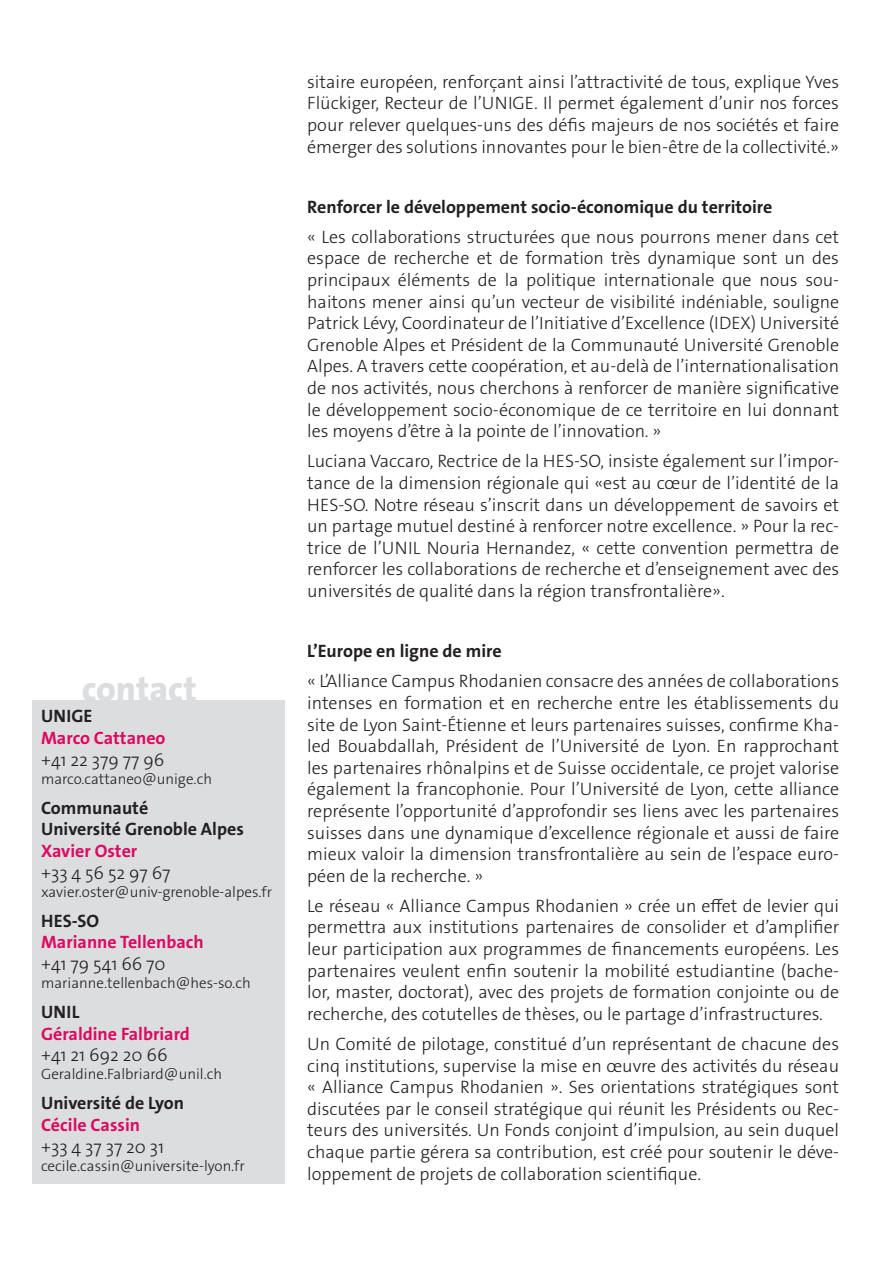
<style>
.page{position:relative;width:893px;height:1263px;background:#fff}
.page>*{position:absolute;margin:0;border:0;box-sizing:border-box;transform-origin:0 0}
._4__texte_courant{font:800 35.7px "The Sans Os F";color:#dcdddf}
._4__texte_courant-2{font:300 18px/21.6px "The Sans Os F";color:#231f20;text-align:justify}
._4__texte_courant-3{font:700 18px/21.6px "The Sans Os F";color:#231f20}
._4__texte_courant-4{font:700 18px/21.6px "The Sans Os F";color:#db0a62}
._4__texte_courant-5{font:300 15px "The Sans Os F";color:#231f20}
.s1{color:#231f20}
.s2{font-weight:300;color:#231f20}
.s3{color:#db0a62}
.s4{font-weight:300}
</style>
<div class="page">
<div style="left:33px;top:701px;width:252px;height:483px;background:#dcdddf"></div>
<p class="_4__texte_courant" style="left:82px;top:666px;width:116px">contact</p>
<p class="_4__texte_courant-4" style="left:41px;top:706px;width:126px"><span class="s1">UNIGE<br></span>Marco Cattaneo <span class="s2">+41 22 379 77 96</span></p>
<p class="_4__texte_courant-5" style="left:41px;top:769px;width:172px">marco.cattaneo@unige.ch</p>
<p class="_4__texte_courant-3" style="left:41px;top:797px;width:204px">Communauté<br>Université Grenoble Alpes<br><span class="s3">Xavier Oster<br></span><span class="s4">+33 4 56 52 97 67</span></p>
<p class="_4__texte_courant-5" style="left:41px;top:882px;width:232px">xavier.oster@univ-grenoble-alpes.fr</p>
<p class="_4__texte_courant-4" style="left:41px;top:910px;width:164px"><span class="s1">HES-SO<br></span>Marianne Tellenbach <span class="s2">+41 79 541 66 70</span></p>
<p class="_4__texte_courant-5" style="left:41px;top:973px;width:211px">marianne.tellenbach@hes-so.ch</p>
<p class="_4__texte_courant-4" style="left:41px;top:1001px;width:150px"><span class="s1">UNIL<br></span>Géraldine Falbriard <span class="s2">+41 21 692 20 66</span></p>
<p class="_4__texte_courant-5" style="left:41px;top:1064px;width:183px">Geraldine.Falbriard@unil.ch</p>
<p class="_4__texte_courant-3" style="left:41px;top:1092px;width:144px">Université de Lyon<br><span class="s3">Cécile Cassin<br></span><span class="s4">+33 4 37 37 20 31</span></p>
<p class="_4__texte_courant-5" style="left:41px;top:1156px;width:205px">cecile.cassin@universite-lyon.fr</p>
<p class="_4__texte_courant-2" style="left:307px;top:71px;width:533px">sitaire européen, renforçant ainsi l’attractivité de tous, explique Yves Flückiger, Recteur de l’UNIGE. Il permet également d’unir nos forces pour relever quelques-uns des défis majeurs de nos sociétés et faire émerger des solutions innovantes pour le bien-être de la collectivité.»</p>
<p class="_4__texte_courant-3" style="left:307px;top:196px;width:467px">Renforcer le développement socio-économique du territoire</p>
<p class="_4__texte_courant-2" style="left:307px;top:226px;width:533px">« Les collaborations structurées que nous pourrons mener dans cet espace de recherche et de formation très dynamique sont un des principaux éléments de la politique internationale que nous sou&shy;haitons mener ainsi qu’un vecteur de visibilité indéniable, souligne Patrick Lévy, Coordinateur de l’Initiative d’Excellence (IDEX) Université Grenoble Alpes et Président de la Communauté Université Grenoble Alpes. A travers cette coopération, et au-delà de l’internationalisation de nos activités, nous cherchons à renforcer de manière significative le développement socio-économique de ce territoire en lui donnant les moyens d’être à la pointe de l’innovation. »</p>
<p class="_4__texte_courant-2" style="left:307px;top:451px;width:533px">Luciana Vaccaro, Rectrice de la HES-SO, insiste également sur l’impor&shy;tance de la dimension régionale qui «est au cœur de l’identité de la HES-SO. Notre réseau s’inscrit dans un développement de savoirs et un partage mutuel destiné à renforcer notre excellence. » Pour la rec&shy;trice de l’UNIL Nouria Hernandez, « cette convention permettra de renforcer les collaborations de recherche et d’enseignement avec des universités de qualité dans la région transfrontalière».</p>
<p class="_4__texte_courant-3" style="left:307px;top:640px;width:196px">L’Europe en ligne de mire</p>
<p class="_4__texte_courant-2" style="left:307px;top:671px;width:533px">« L’Alliance Campus Rhodanien consacre des années de collaborations intenses en formation et en recherche entre les établissements du site de Lyon Saint-Étienne et leurs partenaires suisses, confirme Kha&shy;led Bouabdallah, Président de l’Université de Lyon. En rapprochant les partenaires rhônalpins et de Suisse occidentale, ce projet valorise également la francophonie. Pour l’Université de Lyon, cette alliance représente l’opportunité d’approfondir ses liens avec les partenaires suisses dans une dynamique d’excellence régionale et aussi de faire mieux valoir la dimension transfrontalière au sein de l’espace euro&shy;péen de la recherche. »</p>
<p class="_4__texte_courant-2" style="left:307px;top:895px;width:533px">Le réseau « Alliance Campus Rhodanien » crée un effet de levier qui permettra aux institutions partenaires de consolider et d’amplifier leur participation aux programmes de financements européens. Les partenaires veulent enfin soutenir la mobilité estudiantine (bache&shy;lor, master, doctorat), avec des projets de formation conjointe ou de recherche, des cotutelles de thèses, ou le partage d’infrastructures.</p>
<p class="_4__texte_courant-2" style="left:307px;top:1033px;width:533px">Un Comité de pilotage, constitué d’un représentant de chacune des cinq institutions, supervise la mise en œuvre des activités du réseau « Alliance Campus Rhodanien ». Ses orientations stratégiques sont discutées par le conseil stratégique qui réunit les Présidents ou Rec&shy;teurs des universités. Un Fonds conjoint d’impulsion, au sein duquel chaque partie gérera sa contribution, est créé pour soutenir le déve&shy;loppement de projets de collaboration scientifique.</p>
</div>
